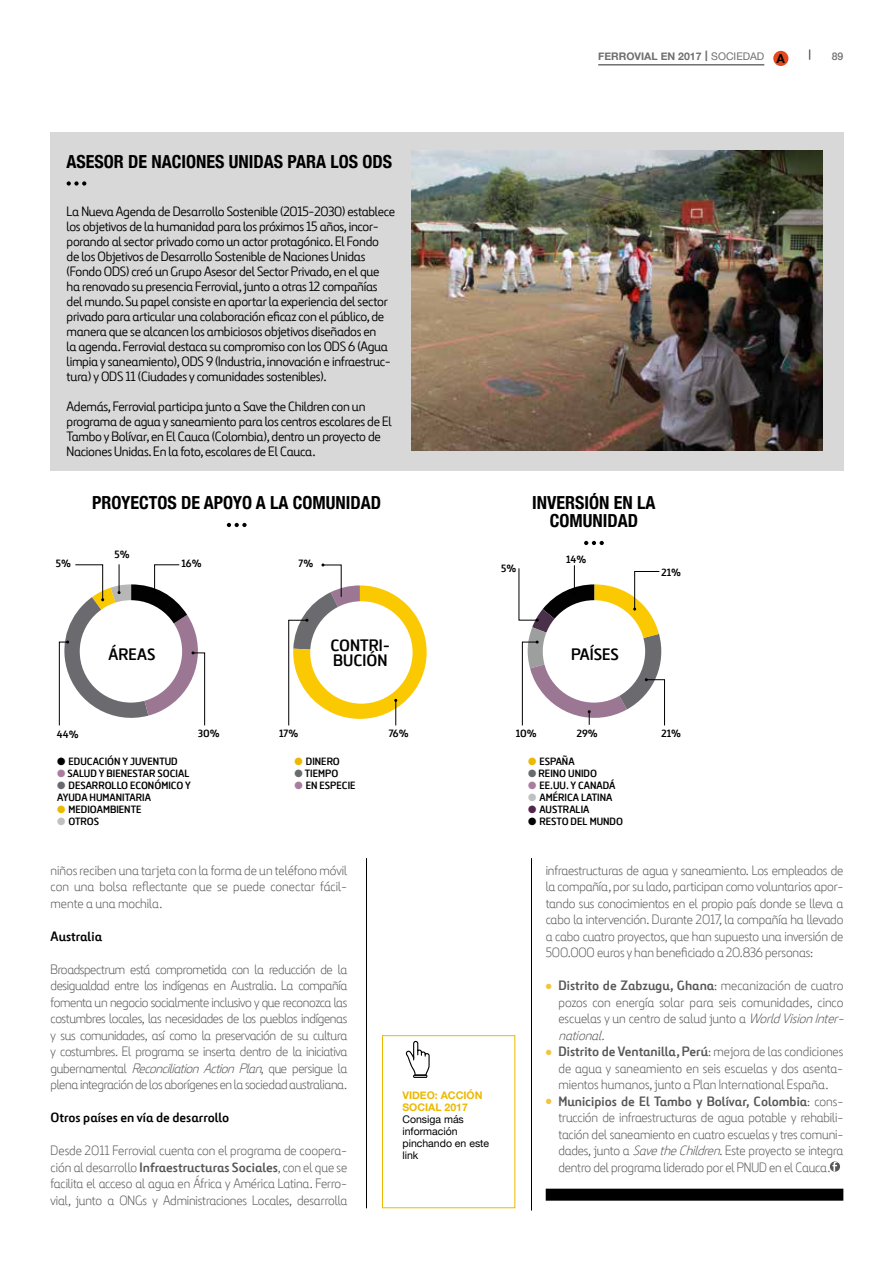
<style>
.page{position:relative;width:893px;height:1263px;background:#fff}
.page>*{position:absolute;margin:0;border:0;box-sizing:border-box;transform-origin:0 0}
.t1{font:700 condensed 18px/18px "Helvetica Neue";color:#000;text-align:center}
.t2{font:700 16.5px/15px "Ferrovial New";color:#000}
.t3{font:300 13.5px/16.5px "Ferrovial New";letter-spacing:-.01em;color:#575756;text-align:justify}
.t4{font:13.5px/15px "Ferrovial New";letter-spacing:-.02em;color:#000}
.t5{font:700 13.5px "Ferrovial New";color:#000}
.t6{font:700 10.5px/12px "Ferrovial New";color:#000}
.t7{font:10.5px/12px "Helvetica Neue";color:#000}
.t8{font:700 10.5px "Helvetica Neue";color:#706f6f}
.t9{font:700 10.5px/12px "Helvetica Neue";color:#edb800}
.t10{font:500 10.5px "Helvetica Neue";color:#706f6f}
.s1{font-weight:400;font-size:14.4px}
.s2{font-weight:400}
.s3{font-size:12.3px;color:#000}
.s4{color:#aa7da0}
.s5{color:#696a6f}
.s6{color:#edb800}
.s7{color:#bfc0c1}
.s8{font-style:italic}
.s9{font-weight:700}
.s10{color:#56244b}
.s11{color:#030405}
.s12{color:#f2c541}
</style>
<div class="page">
<div style="left:773px;top:51px;width:15px;height:15px;background:#e5481d;border-radius:50%"></div>
<hr style="left:598px;top:64px;width:166px;height:2px;background:#706f6f">
<hr style="left:366px;top:858px;width:1px;height:350px;background:#000">
<hr style="left:531px;top:858px;width:1px;height:352px;background:#000">
<div style="left:50px;top:132px;width:793px;height:339px;background:#d8d8d9"></div>
<svg style="left:67px;top:181px;width:19px;height:5px"></svg>
<div style="left:293px;top:585px;width:134px;height:133px;background:#fac901;border-radius:66px"></div>
<div style="left:310px;top:601px;width:103px;height:103px;background:#fff;border-radius:50%"></div>
<svg style="left:394px;top:699px;width:3px;height:26px"></svg>
<svg style="left:59px;top:564px;width:146px;height:162px"></svg>
<svg style="left:288px;top:563px;width:72px;height:163px"></svg>
<svg style="left:518px;top:565px;width:147px;height:161px"></svg>
<div style="left:546px;top:1189px;width:297px;height:12px;background:#000"></div>
<div style="left:830px;top:1161px;width:10px;height:11px;background:#575756;border-radius:50%"></div>
<svg style="left:832px;top:1161px;width:5px;height:11px"></svg>
<img style="left:411px;top:150px;width:411px;height:301px">
<svg style="left:227px;top:523px;width:20px;height:4px"></svg>
<svg style="left:584px;top:541px;width:20px;height:4px"></svg>
<div style="left:382px;top:1035px;width:133px;height:173px;border:1px solid #edb800"></div>
<hr style="left:413px;top:1075px;width:14px;height:3px;background:#000">
<svg style="left:405px;top:1041px;width:25px;height:36px"></svg>
<h1 class="t1" style="left:67px;top:151px;width:327px">ASESOR DE NACIONES UNIDAS PARA LOS ODS</h1>
<p class="t4" style="left:67px;top:203px;width:330px">La Nueva Agenda de Desarrollo Sostenible (2015-2030) establece los objetivos de la humanidad para los próximos 15 años, incor&shy;porando al sector privado como un actor protagónico. El Fondo<br>de los Objetivos de Desarrollo Sostenible de Naciones Unidas (Fondo ODS) creó un Grupo Asesor del Sector Privado, en el que ha renovado su presencia Ferrovial, junto a otras 12 compañías del mundo. Su papel consiste en aportar la experiencia del sector privado para articular una colaboración eficaz con el público, de manera que se alcancen los ambiciosos objetivos diseñados en<br>la agenda. Ferrovial destaca su compromiso con los ODS 6 (Agua limpia y saneamiento), ODS 9 (Industria, innovación e infraestruc&shy;tura) y ODS 11 (Ciudades y comunidades sostenibles).</p>
<p class="t4" style="left:67px;top:398px;width:327px">Además, Ferrovial participa junto a Save the Children con un programa de agua y saneamiento para los centros escolares de El Tambo y Bolívar, en El Cauca (Colombia), dentro un proyecto de Naciones Unidas. En la foto, escolares de El Cauca.</p>
<p class="t8" style="left:598px;top:48px;width:188px">FERROVIAL EN 2017 <span class="s1">I</span> <span class="s2">SOCIEDAD</span> <span class="s3">A</span></p>
<p class="t10" style="left:832px;top:47px;width:13px">89</p>
<p class="t6" style="left:56px;top:557px;width:17px">5%</p>
<h1 class="t1" style="left:92px;top:492px;width:290px">PROYECTOS DE APOYO A LA COMUNIDAD</h1>
<h1 class="t1" style="left:532px;top:492px;width:125px">INVERSIÓN EN LA<br>COMUNIDAD</h1>
<p class="t6" style="left:114px;top:548px;width:17px">5%</p>
<p class="t6" style="left:181px;top:557px;width:22px">16%</p>
<p class="t6" style="left:298px;top:557px;width:16px">7%</p>
<p class="t6" style="left:501px;top:563px;width:17px">5%</p>
<p class="t6" style="left:566px;top:553px;width:21px">14%</p>
<p class="t6" style="left:661px;top:566px;width:21px">21%</p>
<p class="t2" style="left:109px;top:646px;width:48px">ÁREAS</p>
<p class="t2" style="left:330px;top:638px;width:61px">CONTRI-<br>BUCIÓN</p>
<p class="t2" style="left:571px;top:646px;width:49px">PAÍSES</p>
<p class="t6" style="left:198px;top:727px;width:23px">30%</p>
<p class="t6" style="left:57px;top:728px;width:23px">44%</p>
<p class="t6" style="left:389px;top:727px;width:21px">76%</p>
<p class="t6" style="left:577px;top:727px;width:22px">29%</p>
<p class="t6" style="left:661px;top:727px;width:21px">21%</p>
<p class="t6" style="left:279px;top:727px;width:21px">17%</p>
<p class="t6" style="left:516px;top:727px;width:22px">10%</p>
<p class="t6" style="left:57px;top:755px;width:122px">● EDUCACIÓN Y JUVENTUD</p>
<p class="t6" style="left:57px;top:767px;width:134px"><span class="s4">●</span> SALUD Y BIENESTAR SOCIAL</p>
<p class="t6" style="left:57px;top:779px;width:135px"><span class="s5">●</span> DESARROLLO ECONÓMICO Y<br>AYUDA HUMANITARIA</p>
<p class="t6" style="left:57px;top:803px;width:86px"><span class="s6">●</span> MEDIOAMBIENTE</p>
<p class="t6" style="left:57px;top:815px;width:43px"><span class="s7">●</span> OTROS</p>
<p class="t6" style="left:295px;top:755px;width:47px"><span class="s6">●</span> DINERO</p>
<p class="t6" style="left:295px;top:767px;width:45px"><span class="s5">●</span> TIEMPO</p>
<p class="t6" style="left:295px;top:779px;width:63px"><span class="s4">●</span> EN ESPECIE</p>
<p class="t3" style="left:51px;top:861px;width:298px">niños reciben una tarjeta con la forma de un teléfono móvil con una bolsa reflectante que se puede conectar fácil&shy;mente a una mochila.</p>
<p class="t5" style="left:51px;top:927px;width:53px">Australia</p>
<p class="t3" style="left:51px;top:960px;width:298px">Broadspectrum está comprometida con la reducción de la desigualdad entre los indígenas en Australia. La compañía fomenta un negocio socialmente inclusivo y que reconozca las costumbres locales, las necesidades de los pueblos indígenas y sus comunidades, así como la preservación de su cultura y costumbres. El programa se inserta dentro de la iniciativa g u b e r n a m e n ta l <span class="s8">ReconciliationActionPlan</span>, q u e p e r s i g u e la plena integración de los aborígenes en la sociedad australiana.</p>
<p class="t5" style="left:51px;top:1109px;width:180px">Otros países en vía de desarrollo</p>
<p class="t3" style="left:51px;top:1142px;width:298px">Desde 2011 Ferrovial cuenta con el programa de coopera&shy;ción al desarrollo <span class="s9">Infraestructuras Sociales</span>, con el que se facilita el acceso al agua en África y América Latina. Ferro&shy;vial, junto a ONGs y Administraciones Locales, desarrolla</p>
<p class="t9" style="left:402px;top:1090px;width:82px">VIDEO: ACCIÓN<br>SOCIAL 2017</p>
<p class="t7" style="left:402px;top:1114px;width:88px">Consiga más información pinchando en este link</p>
<p class="t6" style="left:528px;top:755px;width:48px"><span class="s6">●</span> ESPAÑA</p>
<p class="t6" style="left:528px;top:767px;width:70px"><span class="s5">●</span> REINO UNIDO</p>
<p class="t6" style="left:528px;top:779px;width:89px"><span class="s4">●</span> EE.UU. Y CANADÁ</p>
<p class="t6" style="left:528px;top:791px;width:86px"><span class="s7">●</span> AMÉRICA LATINA</p>
<p class="t6" style="left:528px;top:803px;width:63px"><span class="s10">●</span> AUSTRALIA</p>
<p class="t6" style="left:528px;top:815px;width:96px"><span class="s11">●</span> RESTO DEL MUNDO</p>
<p class="t3" style="left:546px;top:861px;width:299px">infraestructuras de agua y saneamiento. Los empleados de la compañía, por su lado, participan como voluntarios apor&shy;tando sus conocimientos en el propio país donde se lleva a cabo la intervención. Durante 2017, la compañía ha llevado a cabo cuatro proyectos, que han supuesto una inversión de 500.000 euros y han beneficiado a 20.836 personas:</p>
<p class="t3" style="left:558px;top:977px;width:291px;text-align:left;text-indent:-13px"><span class="s12">●</span> <span class="s9">Distrito de Zabzugu, Ghana</span>: mecanización de cuatro pozos con energía solar para seis comunidades, cinco escuelas y un centro de salud junto a <span class="s8">WorldVisionInter&shy;national.</span></p>
<p class="t3" style="left:558px;top:1043px;width:286px;text-indent:-13px"><span class="s12">●</span> <span class="s9">Distrito de Ventanilla, Perú</span>: mejora de las condiciones de agua y saneamiento en seis escuelas y dos asenta&shy;mientos humanos, junto a Plan International España.</p>
<p class="t3" style="left:558px;top:1092px;width:286px;text-indent:-13px"><span class="s12">●</span> <span class="s9">Municipios de El Tambo y Bolívar, Colombia</span>: cons&shy;trucción de infraestructuras de agua potable y rehabili&shy;tación del saneamiento en cuatro escuelas y tres comuni&shy;dades, junto a <span class="s8">SavetheChildren</span>. Este proyecto se integra dentro del programa liderado por el PNUD en el Cauca.</p>
</div>
